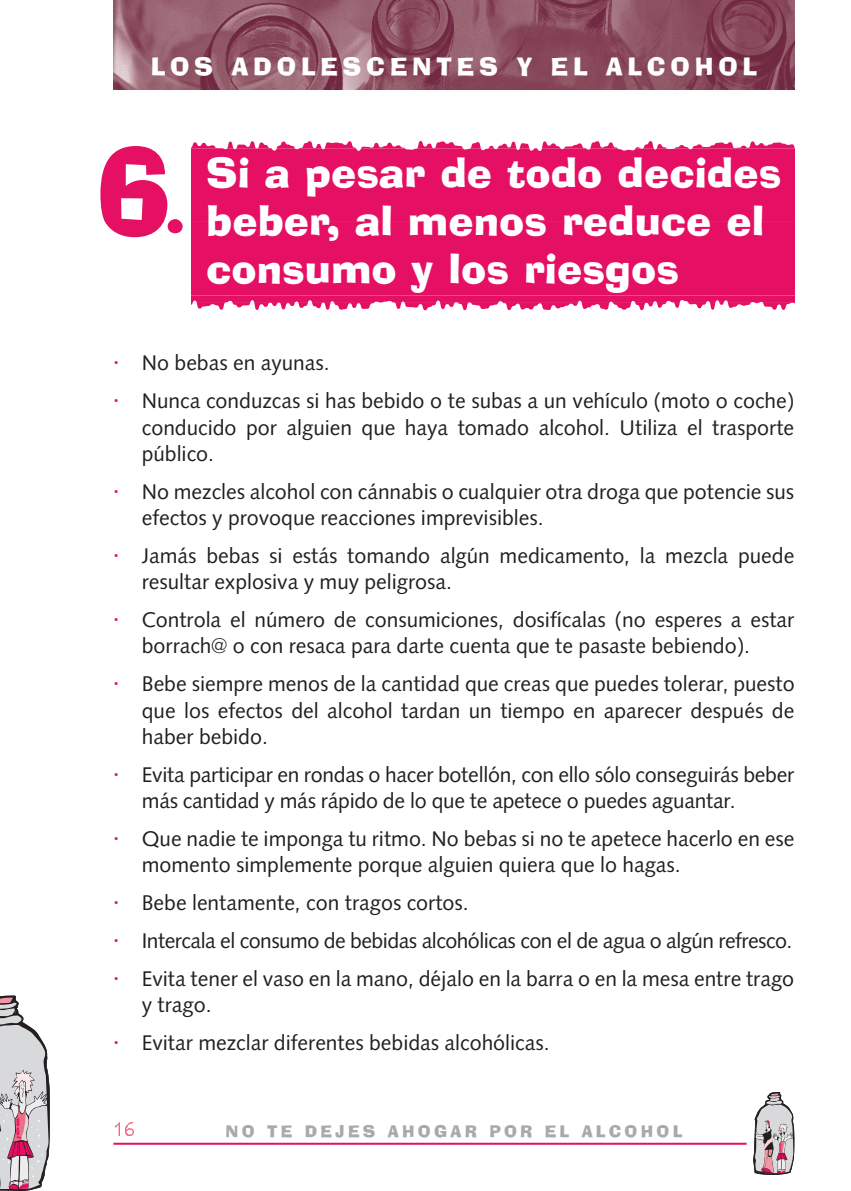
<style>
.page{position:relative;width:851px;height:1191px;background:#fff}
.page>*{position:absolute;margin:0;border:0;box-sizing:border-box;transform-origin:0 0}
.t1{font:114.2px "Ad Lib BT";color:#e50f63}
.t2{font:40px/48px "Ad Lib BT";color:#fff}
.t3{font:24px "Ad Lib BT";letter-spacing:.205em;color:#fff}
.t4{font:22px/26.4px "Syntax";color:#231f20}
.t5{font:22px "Syntax";letter-spacing:-.02em;color:#231f20}
.t6{font:16px "Ad Lib BT";letter-spacing:.205em;color:#a8a9ad}
.s1{font-size:60px}
.s2{color:#e50f63}
</style>
<div class="page">
<img style="left:113px;top:0;width:681px;height:89px">
<svg style="left:746px;top:1092px;width:49px;height:83px"></svg>
<svg style="left:0;top:995px;width:50px;height:196px;background:#c9bec3"></svg>
<hr style="left:113px;top:1142px;width:633px;height:2px;background:#e50f63">
<svg style="left:191px;top:296px;width:603px;height:14px"></svg>
<div style="left:191px;top:222px;width:603px;height:74px;background:#e50f63"></div>
<div style="left:191px;top:148px;width:603px;height:74px;background:#e50f63"></div>
<svg style="left:191px;top:141px;width:603px;height:7px"></svg>
<p class="t3" style="left:151px;top:57px;width:607px">LOS ADOLESCENTES Y EL ALCOHOL</p>
<h1 class="t1" style="left:95px;top:149px;width:92px">6<span class="s1">.</span></h1>
<h2 class="t2" style="left:206px;top:154px;width:576px">Si a pesar de todo decides beber, al menos reduce el consumo y los riesgos</h2>
<p class="t4" style="left:113px;top:352px;width:218px"><span class="s2">•</span> No bebas en ayunas.</p>
<p class="t4" style="left:142px;top:389px;width:653px;text-align:justify;text-indent:-28px"><span class="s2">•</span> Nunca conduzcas si has bebido o te subas a un vehículo (moto o coche) conducido por alguien que haya tomado alcohol. Utiliza el trasporte público.</p>
<p class="t4" style="left:142px;top:480px;width:653px;text-indent:-28px"><span class="s2">•</span> No mezcles alcohol con cánnabis o cualquier otra droga que potencie sus efectos y provoque reacciones imprevisibles.</p>
<p class="t4" style="left:142px;top:544px;width:653px;text-indent:-28px"><span class="s2">•</span> Jamás bebas si estás tomando algún medicamento, la mezcla puede resultar explosiva y muy peligrosa.</p>
<p class="t4" style="left:142px;top:608px;width:654px;text-indent:-28px"><span class="s2">•</span> Controla el número de consumiciones, dosifícalas (no esperes a estar borrach@ o con resaca para darte cuenta que te pasaste bebiendo).</p>
<p class="t4" style="left:142px;top:672px;width:654px;text-align:justify;text-indent:-28px"><span class="s2">•</span> Bebe siempre menos de la cantidad que creas que puedes tolerar, puesto que los efectos del alcohol tardan un tiempo en aparecer después de haber bebido.</p>
<p class="t4" style="left:142px;top:763px;width:654px;text-indent:-28px"><span class="s2">•</span> Evita participar en rondas o hacer botellón, con ello sólo conseguirás beber más cantidad y más rápido de lo que te apetece o puedes aguantar.</p>
<p class="t4" style="left:142px;top:827px;width:653px;text-indent:-28px"><span class="s2">•</span> Que nadie te imponga tu ritmo. No bebas si no te apetece hacerlo en ese momento simplemente porque alguien quiera que lo hagas.</p>
<p class="t4" style="left:113px;top:891px;width:357px"><span class="s2">•</span> Bebe lentamente, con tragos cortos.</p>
<p class="t5" style="left:113px;top:932px;width:680px"><span class="s2">•</span> Intercala el consumo de bebidas alcohólicas con el de agua o algún refresco.</p>
<p class="t4" style="left:142px;top:967px;width:653px;text-indent:-28px"><span class="s2">•</span> Evita tener el vaso en la mano, déjalo en la barra o en la mesa entre trago y trago.</p>
<p class="t4" style="left:113px;top:1031px;width:437px"><span class="s2">•</span> Evitar mezclar diferentes bebidas alcohólicas.</p>
<p class="t6" style="left:225px;top:1125px;width:458px">NO TE DEJES AHOGAR POR EL ALCOHOL</p>
</div>
